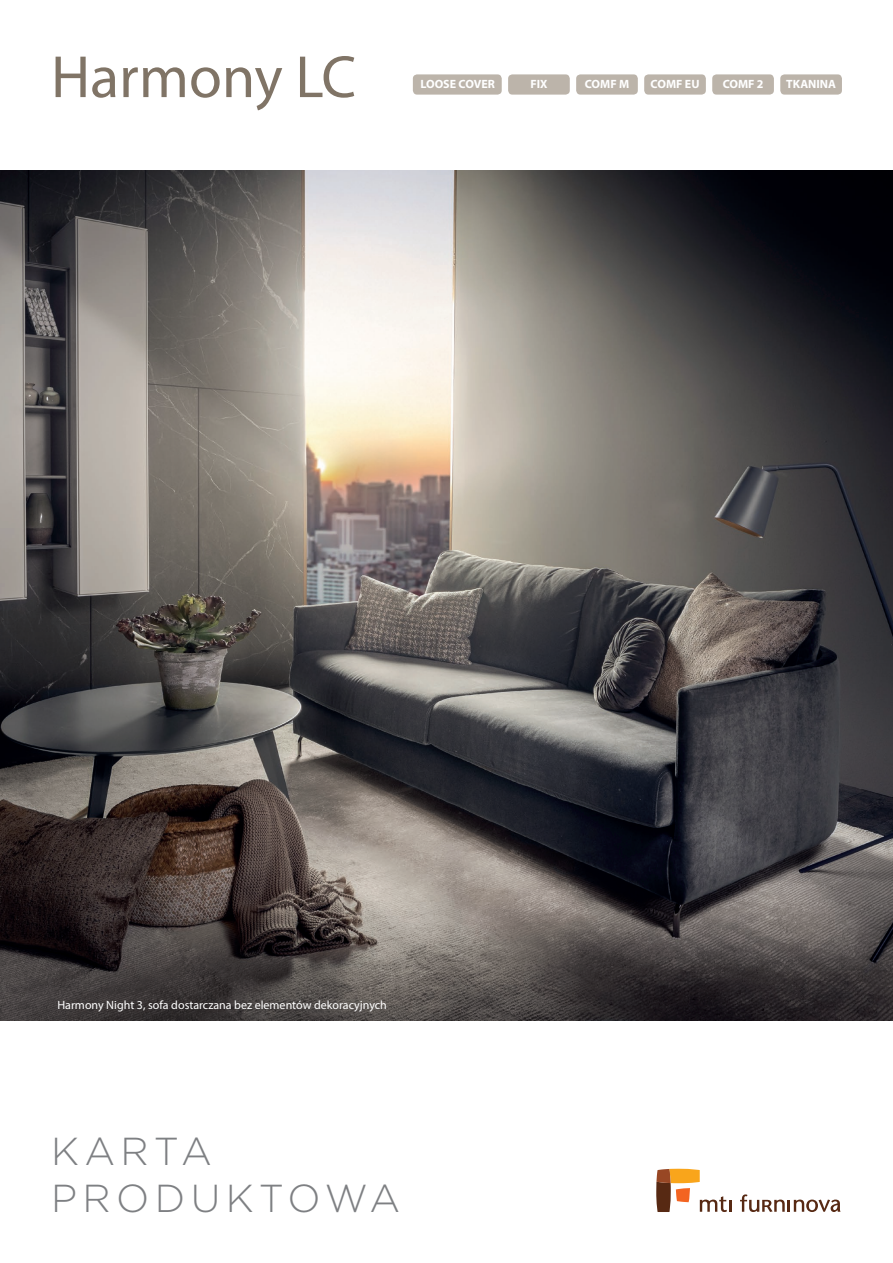
<style>
.page{position:relative;width:893px;height:1263px;background:#fff}
.page>*{position:absolute;margin:0;border:0;box-sizing:border-box;transform-origin:0 0}
.t1{font:60px "Myriad Pro";color:#807466}
.t2{font:300 39px/46.8px "Gotham";letter-spacing:.14em;color:#7e8083}
.t3{font:12px "Myriad Pro";color:#fff}
.t4{font:700 12px "Myriad Pro";color:#fff}
</style>
<div class="page">
<img style="left:0;top:170px;width:893px;height:850px">
<svg style="left:656px;top:1169px;width:76px;height:43px"></svg>
<svg style="left:740px;top:1194px;width:100px;height:18px"></svg>
<div style="left:508px;top:74px;width:62px;height:21px;background:#bcb4aa;border-radius:4px"></div>
<div style="left:780px;top:74px;width:62px;height:21px;background:#bcb4aa;border-radius:4px"></div>
<div style="left:712px;top:74px;width:62px;height:21px;background:#bcb4aa;border-radius:4px"></div>
<div style="left:644px;top:74px;width:62px;height:21px;background:#bcb4aa;border-radius:4px"></div>
<div style="left:576px;top:74px;width:62px;height:21px;background:#bcb4aa;border-radius:4px"></div>
<div style="left:413px;top:74px;width:89px;height:21px;background:#bcb4aa;border-radius:4px"></div>
<h1 class="t1" style="left:51px;top:40px;width:307px">Harmony LC</h1>
<p class="t4" style="left:420px;top:76px;width:76px">LOOSE COVER</p>
<p class="t4" style="left:530px;top:76px;width:19px">FIX</p>
<p class="t4" style="left:585px;top:76px;width:46px">COMF M</p>
<p class="t4" style="left:651px;top:76px;width:50px">COMF EU</p>
<p class="t4" style="left:723px;top:76px;width:42px">COMF 2</p>
<p class="t4" style="left:786px;top:76px;width:51px">TKANINA</p>
<p class="t3" style="left:57px;top:998px;width:331px">Harmony Night 3, sofa dostarczana bez elementów dekoracyjnych</p>
<h2 class="t2" style="left:51px;top:1127px;width:351px">KARTA<br>PRODUKTOWA</h2>
</div>
